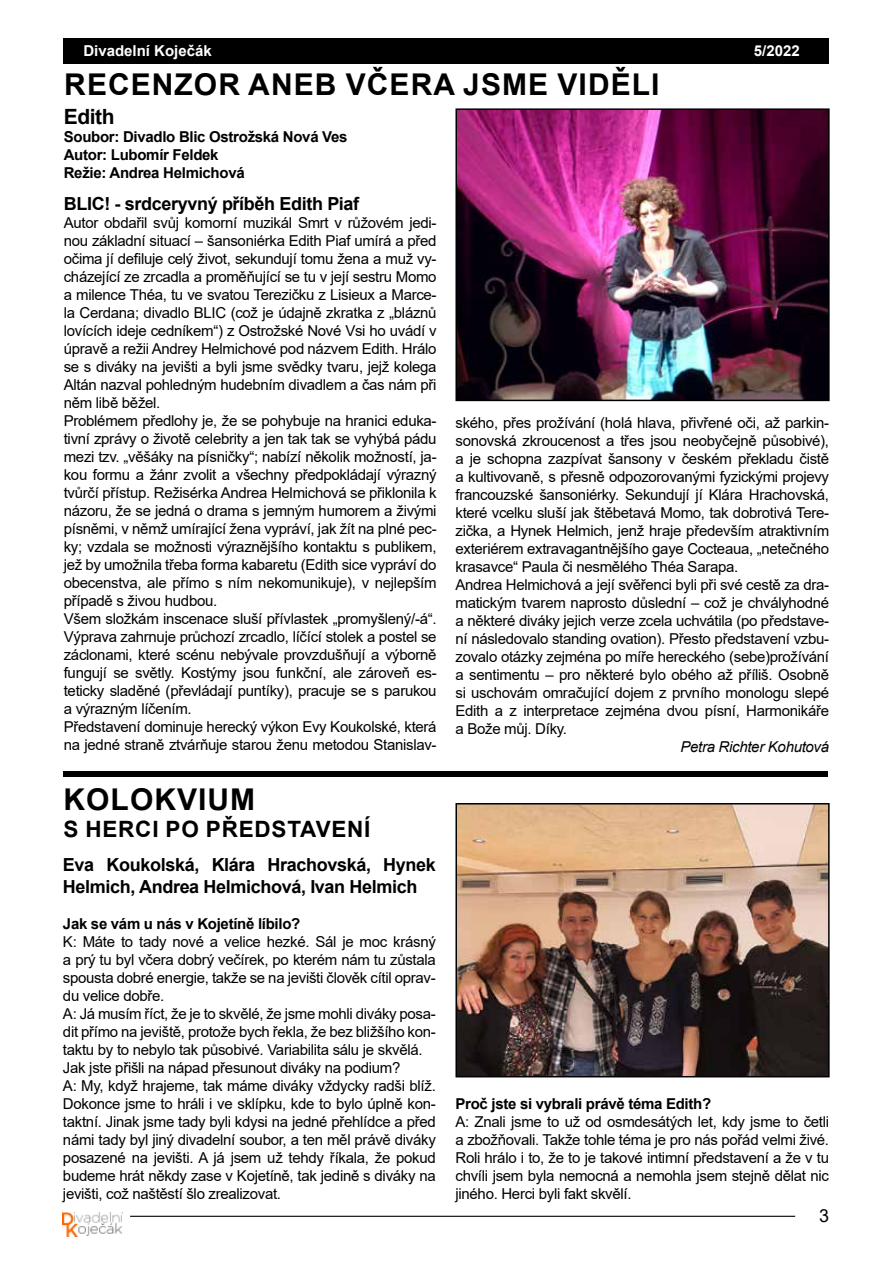
<style>
.page{position:relative;width:893px;height:1263px;background:#fff}
.page>*{position:absolute;margin:0;border:0;box-sizing:border-box;transform-origin:0 0}
.t1{font:700 30px "Arial";letter-spacing:.035em;color:#000}
.t2{font:700 22.5px "Arial";letter-spacing:.035em;color:#000}
.t3{font:700 21px "Arial";letter-spacing:-.02em;color:#000}
.t4{font:700 18px/21.6px "Arial";letter-spacing:-.02em;color:#000}
.t5{font:18px "Arial";color:#000}
.t6{font:15px/18px "Arial";letter-spacing:-.02em;color:#000}
.t7{font:700 15px/18px "Arial";letter-spacing:-.02em;color:#000}
.t8{font:700 15px "Arial";color:#fff}
.t9{font:italic 15px "Arial";letter-spacing:-.02em;color:#000}
</style>
<div class="page">
<hr style="left:130px;top:1216px;width:665px;height:1px;background:#000">
<div style="left:64px;top:38px;width:765px;height:26px;background:#000"></div>
<img style="left:63px;top:1212px;width:59px;height:24px">
<img style="left:458px;top:806px;width:369px;height:268px">
<div style="left:455px;top:803px;width:375px;height:274px;border:2px solid #000"></div>
<div style="left:63px;top:771px;width:765px;height:6px;background:#000"></div>
<img style="left:458px;top:111px;width:369px;height:287px">
<div style="left:455px;top:108px;width:375px;height:293px;border:2px solid #000"></div>
<p class="t8" style="left:83px;top:40px;width:130px">Divadelní Koječák</p>
<p class="t8" style="left:754px;top:40px;width:47px">5/2022</p>
<h1 class="t1" style="left:64px;top:64px;width:597px">RECENZOR ANEB VČERA JSME VIDĚLI</h1>
<h3 class="t3" style="left:64px;top:102px;width:52px">Edith</h3>
<p class="t7" style="left:64px;top:128px;width:285px">Soubor: Divadlo Blic Ostrožská Nová Ves<br>Autor: Lubomír Feldek<br>Režie: Andrea Helmichová</p>
<p class="t4" style="left:64px;top:193px;width:297px">BLIC! - srdceryvný příběh Edith Piaf</p>
<p class="t6" style="left:64px;top:214px;width:374px">Autor obdařil svůj komorní muzikál Smrt v růžovém jedi&shy;nou základní situací – šansoniérka Edith Piaf umírá a před očima jí defiluje celý život, sekundují tomu žena a muž vy&shy;cházející ze zrcadla a proměňující se tu v její sestru Momo a milence Théa, tu ve svatou Terezičku z Lisieux a Marce&shy;la Cerdana; divadlo BLIC (což je údajně zkratka z „bláznů lovících ideje cedníkem“) z Ostrožské Nové Vsi ho uvádí v úpravě a režii Andrey Helmichové pod názvem Edith. Hrálo se s diváky na jevišti a byli jsme svědky tvaru, jejž kolega Altán nazval pohledným hudebním divadlem a čas nám při něm libě běžel.<br>Problémem předlohy je, že se pohybuje na hranici eduka&shy;tivní zprávy o životě celebrity a jen tak tak se vyhýbá pádu mezi tzv. „věšáky na písničky“; nabízí několik možností, ja&shy;kou formu a žánr zvolit a všechny předpokládají výrazný tvůrčí přístup. Režisérka Andrea Helmichová se přiklonila k názoru, že se jedná o drama s jemným humorem a živými písněmi, v němž umírající žena vypráví, jak žít na plné pec&shy;ky; vzdala se možnosti výraznějšího kontaktu s publikem, jež by umožnila třeba forma kabaretu (Edith sice vypráví do obecenstva, ale přímo s ním nekomunikuje), v nejlepším případě s živou hudbou.<br>Všem složkám inscenace sluší přívlastek „promyšlený/-á“.<br>Výprava zahrnuje průchozí zrcadlo, líčící stolek a postel se záclonami, které scénu nebývale provzdušňují a výborně fungují se světly. Kostýmy jsou funkční, ale zároveň es&shy;teticky sladěné (převládají puntíky), pracuje se s parukou a výrazným líčením.<br>Představení dominuje herecký výkon Evy Koukolské, která na jedné straně ztvárňuje starou ženu metodou Stanislav-</p>
<p class="t6" style="left:455px;top:414px;width:375px">ského, přes prožívání (holá hlava, přivřené oči, až parkin&shy;sonovská zkroucenost a třes jsou neobyčejně působivé), a je schopna zazpívat šansony v českém překladu čistě a kultivovaně, s přesně odpozorovanými fyzickými projevy francouzské šansoniérky. Sekundují jí Klára Hrachovská, které vcelku sluší jak štěbetavá Momo, tak dobrotivá Tere&shy;zička, a Hynek Helmich, jenž hraje především atraktivním exteriérem extravagantnějšího gaye Cocteaua, „netečného krasavce“ Paula či nesmělého Théa Sarapa.<br>Andrea Helmichová a její svěřenci byli při své cestě za dra&shy;matickým tvarem naprosto důslední – což je chvályhodné a některé diváky jejich verze zcela uchvátila (po představe&shy;ní následovalo standing ovation). Přesto představení vzbu&shy;zovalo otázky zejména po míře hereckého (sebe)prožívání a sentimentu – pro některé bylo obého až příliš. Osobně si uschovám omračující dojem z prvního monologu slepé Edith a z interpretace zejména dvou písní, Harmonikáře a Bože můj. Díky.</p>
<p class="t9" style="left:680px;top:737px;width:150px">Petra Richter Kohutová</p>
<h1 class="t1" style="left:64px;top:778px;width:193px">KOLOKVIUM</h1>
<h2 class="t2" style="left:63px;top:813px;width:309px">S HERCI PO PŘEDSTAVENÍ</h2>
<p class="t4" style="left:63px;top:854px;width:374px">Eva Koukolská, Klára Hrachovská, Hynek<br>Helmich, Andrea Helmichová, Ivan Helmich</p>
<p class="t7" style="left:63px;top:915px;width:239px">Jak se vám u nás v Kojetíně líbilo?</p>
<p class="t6" style="left:63px;top:932px;width:374px">K: Máte to tady nové a velice hezké. Sál je moc krásný a prý tu byl včera dobrý večírek, po kterém nám tu zůstala spousta dobré energie, takže se na jevišti člověk cítil oprav&shy;du velice dobře.<br>A: Já musím říct, že je to skvělé, že jsme mohli diváky posa&shy;dit přímo na jeviště, protože bych řekla, že bez bližšího kon&shy;taktu by to nebylo tak působivé. Variabilita sálu je skvělá.<br>Jak jste přišli na nápad přesunout diváky na podium?<br>A: My, když hrajeme, tak máme diváky vždycky radši blíž.<br>Dokonce jsme to hráli i ve sklípku, kde to bylo úplně kon&shy;taktní. Jinak jsme tady byli kdysi na jedné přehlídce a před námi tady byl jiný divadelní soubor, a ten měl právě diváky posazené na jevišti. A já jsem už tehdy říkala, že pokud budeme hrát někdy zase v Kojetíně, tak jedině s diváky na jevišti, což naštěstí šlo zrealizovat.</p>
<p class="t7" style="left:455px;top:1095px;width:257px">Proč jste si vybrali právě téma Edith?</p>
<p class="t6" style="left:455px;top:1112px;width:375px;text-align:justify">A: Znali jsme to už od osmdesátých let, kdy jsme to četli a zbožňovali. Takže tohle téma je pro nás pořád velmi živé.<br>Roli hrálo i to, že to je takové intimní představení a že v tu chvíli jsem byla nemocná a nemohla jsem stejně dělat nic jiného. Herci byli fakt skvělí.</p>
<p class="t5" style="left:819px;top:1203px;width:12px">3</p>
</div>
